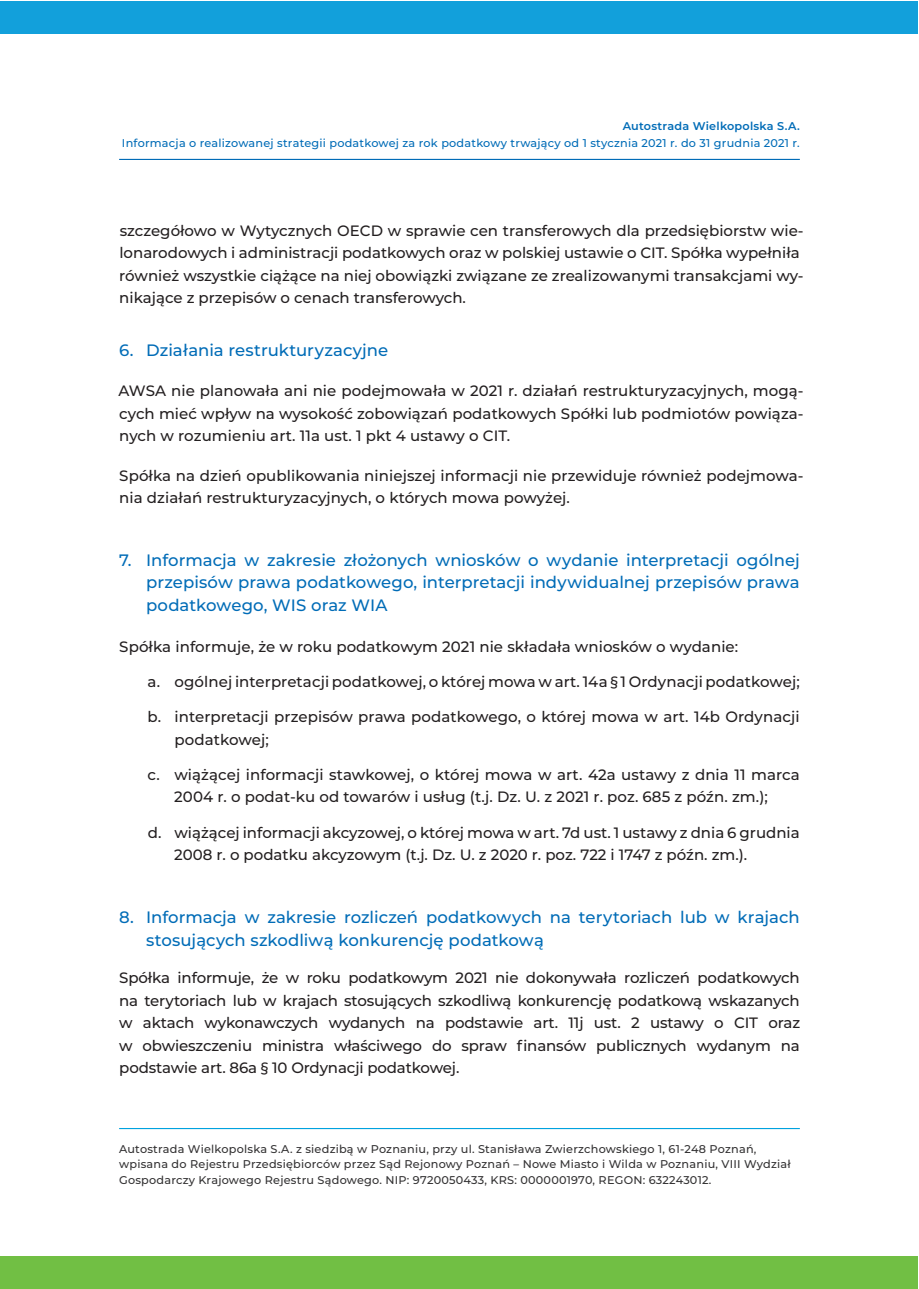
<style>
.page{position:relative;width:919px;height:1289px;background:#fff}
.page>*{position:absolute;margin:0;border:0;box-sizing:border-box;transform-origin:0 0}
.t1{font:500 16.5px/22.5px "Montserrat";letter-spacing:.005em;color:#006cb7;text-align:justify}
.t2{font:500 15px/22.5px "Montserrat";color:#231f20}
.t3{font:500 11.25px/15.8px "Montserrat";letter-spacing:.02em;color:#333233}
.t4{font:500 11.25px "Montserrat";letter-spacing:.02em;color:#006cb7}
.t5{font:600 11.25px "Montserrat";letter-spacing:.02em;color:#006cb7}
</style>
<div class="page">
<div style="left:0;top:1px;width:918px;height:32px;background:#12a0db"></div>
<div style="left:0;top:1256px;width:918px;height:32px;background:#71bf44"></div>
<hr style="left:119px;top:159px;width:680px;height:1px;background:#006cb7">
<hr style="left:119px;top:1127px;width:680px;height:2px;background:#00a2df">
<p class="t5" style="left:622px;top:118px;width:178px">Autostrada Wielkopolska S.A.</p>
<p class="t4" style="left:122px;top:135px;width:679px">Informacja o realizowanej strategii podatkowej za rok podatkowy trwający od 1 stycznia 2021 r. do 31 grudnia 2021 r.</p>
<p class="t2" style="left:119px;top:218px;width:686px">szczegółowo w Wytycznych OECD w sprawie cen transferowych dla przedsiębiorstw wie&shy;lonarodowych i administracji podatkowych oraz w polskiej ustawie o CIT. Spółka wypełniła również wszystkie ciążące na niej obowiązki związane ze zrealizowanymi transakcjami wy&shy;nikające z przepisów o cenach transferowych.</p>
<p class="t1" style="left:119px;top:338px;width:270px">6. Działania restrukturyzacyjne</p>
<p class="t2" style="left:118px;top:379px;width:686px;text-align:justify">AWSA nie planowała ani nie podejmowała w 2021 r. działań restrukturyzacyjnych, mogą&shy;cych mieć wpływ na wysokość zobowiązań podatkowych Spółki lub podmiotów powiąza&shy;nych w rozumieniu art. 11a ust. 1 pkt 4 ustawy o CIT.</p>
<p class="t2" style="left:119px;top:463px;width:686px">Spółka na dzień opublikowania niniejszej informacji nie przewiduje również podejmowa&shy;nia działań restrukturyzacyjnych, o których mowa powyżej.</p>
<p class="t1" style="left:146px;top:548px;width:655px;text-indent:-27px">7. Informacja w zakresie złożonych wniosków o wydanie interpretacji ogólnej przepisów prawa podatkowego, interpretacji indywidualnej przepisów prawa podatkowego, WIS oraz WIA</p>
<p class="t2" style="left:119px;top:634px;width:620px">Spółka informuje, że w roku podatkowym 2021 nie składała wniosków o wydanie:</p>
<p class="t2" style="left:148px;top:669px;width:653px">a. ogólnej interpretacji podatkowej, o której mowa w art. 14a § 1 Ordynacji podatkowej;</p>
<p class="t2" style="left:174px;top:705px;width:626px;text-indent:-27px">b. interpretacji przepisów prawa podatkowego, o której mowa w art. 14b Ordynacji podatkowej;</p>
<p class="t2" style="left:148px;top:762px;width:653px;text-align:center">c. wiążącej informacji stawkowej, o której mowa w art. 42a ustawy z dnia 11 marca<br>2004 r. o podat-ku od towarów i usług (t.j. Dz. U. z 2021 r. poz. 685 z późn. zm.);</p>
<p class="t2" style="left:174px;top:820px;width:627px;text-indent:-27px">d. wiążącej informacji akcyzowej, o której mowa w art. 7d ust. 1 ustawy z dnia 6 grudnia<br>2008 r. o podatku akcyzowym (t.j. Dz. U. z 2020 r. poz. 722 i 1747 z późn. zm.).</p>
<p class="t1" style="left:146px;top:905px;width:655px;text-indent:-27px">8. Informacja w zakresie rozliczeń podatkowych na terytoriach lub w krajach stosujących szkodliwą konkurencję podatkową</p>
<p class="t2" style="left:119px;top:966px;width:682px;text-align:justify">Spółka informuje, że w roku podatkowym 2021 nie dokonywała rozliczeń podatkowych na terytoriach lub w krajach stosujących szkodliwą konkurencję podatkową wskazanych w aktach wykonawczych wydanych na podstawie art. 11j ust. 2 ustawy o CIT oraz w obwieszczeniu ministra właściwego do spraw finansów publicznych wydanym na podstawie art. 86a § 10 Ordynacji podatkowej.</p>
<p class="t3" style="left:119px;top:1140px;width:673px">Autostrada Wielkopolska S.A. z siedzibą w Poznaniu, przy ul. Stanisława Zwierzchowskiego 1, 61-248 Poznań, wpisana do Rejestru Przedsiębiorców przez Sąd Rejonowy Poznań – Nowe Miasto i Wilda w Poznaniu, VIII Wydział<br>Gospodarczy Krajowego Rejestru Sądowego. NIP: 9720050433, KRS: 0000001970, REGON: 632243012.</p>
</div>
